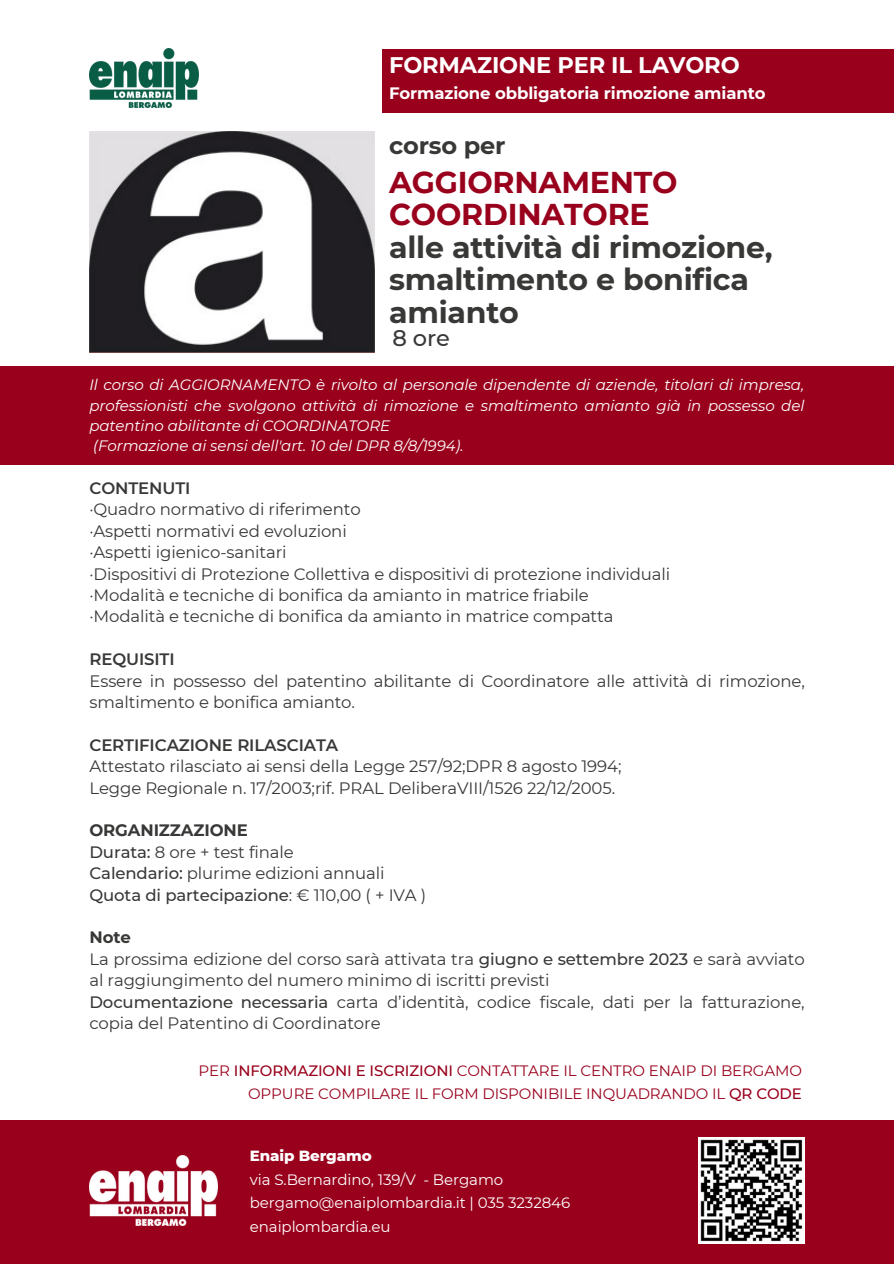
<style>
.page{position:relative;width:894px;height:1264px;background:#fff}
.page>*{position:absolute;margin:0;border:0;box-sizing:border-box;transform-origin:0 0}
.t1{font:700 30px/32.5px "Montserrat";letter-spacing:-.005em;color:#383837}
.t2{font:700 30px/32.5px "Montserrat";letter-spacing:-.005em;color:#99001c}
.t3{font:700 24px "Montserrat";letter-spacing:-.005em;color:#383837}
.t4{font:700 22.5px "Montserrat";letter-spacing:-.005em;color:#fff}
.t5{font:500 22.5px "Montserrat";color:#383837}
.t6{font:16.5px/21.5px "Montserrat";letter-spacing:-.005em;color:#383837}
.t7{font:600 16.5px "Montserrat";letter-spacing:-.005em;color:#383837}
.t8{font:700 16.5px "Montserrat";letter-spacing:-.005em;color:#fff}
.t9{font:500 16.5px "Montserrat";letter-spacing:-.005em;color:#383837}
.t10{font:700 16.5px "Montserrat";letter-spacing:-.005em;color:#383837}
.t11{font:italic 15px/20.2px "Montserrat";letter-spacing:-.005em;color:#fff;text-align:justify}
.t12{font:15px "Montserrat";letter-spacing:-.005em;color:#99001c}
.t13{font:15px "Montserrat";letter-spacing:-.005em;color:#fff}
.t14{font:800 15px "Montserrat";letter-spacing:-.005em;color:#fff}
.t15{font:13.5px "Montserrat";letter-spacing:-.005em;color:#fff}
.s1{font-weight:500}
.s2{font-weight:400}
</style>
<div class="page">
<div style="left:0;top:366px;width:893px;height:98px;background:#99001c"></div>
<div style="left:1px;top:1120px;width:892px;height:143px;background:#99001c"></div>
<img style="left:89px;top:1155px;width:129px;height:70px">
<img style="left:698px;top:1137px;width:106px;height:105px">
<img style="left:89px;top:131px;width:285px;height:222px">
<img style="left:89px;top:49px;width:110px;height:58px">
<div style="left:382px;top:49px;width:511px;height:63px;background:#99001c"></div>
<p class="t4" style="left:389px;top:51px;width:352px">FORMAZIONE PER IL LAVORO</p>
<p class="t8" style="left:389px;top:83px;width:378px">Formazione obbligatoria rimozione amianto</p>
<p class="t3" style="left:389px;top:131px;width:118px">corso per</p>
<p class="t2" style="left:389px;top:165px;width:290px">AGGIORNAMENTO<br>COORDINATORE</p>
<p class="t1" style="left:389px;top:230px;width:385px">alle attività di rimozione, smaltimento e bonifica amianto</p>
<p class="t5" style="left:392px;top:324px;width:59px">8 ore</p>
<p class="t11" style="left:89px;top:375px;width:716px">Il corso di AGGIORNAMENTO è rivolto al personale dipendente di aziende, titolari di impresa, professionisti che svolgono attività di rimozione e smaltimento amianto già in possesso del patentino abilitante di COORDINATORE</p>
<p class="t11" style="left:93px;top:435px;width:372px">(Formazione ai sensi dell'art. 10 del DPR 8/8/1994).</p>
<p class="t7" style="left:89px;top:478px;width:102px">CONTENUTI</p>
<p class="t6" style="left:89px;top:498px;width:273px">·Quadro normativo di riferimento</p>
<p class="t6" style="left:89px;top:520px;width:259px">·Aspetti normativi ed evoluzioni</p>
<p class="t6" style="left:89px;top:541px;width:199px">·Aspetti igienico-sanitari</p>
<p class="t6" style="left:89px;top:563px;width:582px">·Dispositivi di Protezione Collettiva e dispositivi di protezione individuali</p>
<p class="t6" style="left:89px;top:584px;width:500px">·Modalità e tecniche di bonifica da amianto in matrice friabile</p>
<p class="t6" style="left:89px;top:605px;width:525px">·Modalità e tecniche di bonifica da amianto in matrice compatta</p>
<p class="t7" style="left:89px;top:649px;width:87px">REQUISITI</p>
<p class="t6" style="left:89px;top:670px;width:716px">Essere in possesso del patentino abilitante di Coordinatore alle attività di rimozione, smaltimento e bonifica amianto.</p>
<p class="t7" style="left:89px;top:734px;width:250px">CERTIFICAZIONE RILASCIATA</p>
<p class="t6" style="left:89px;top:755px;width:533px">Attestato rilasciato ai sensi della Legge 257/92;DPR 8 agosto 1994;</p>
<p class="t6" style="left:89px;top:777px;width:527px">Legge Regionale n. 17/2003;rif. PRAL DeliberaVIII/1526 22/12/2005.</p>
<p class="t10" style="left:89px;top:820px;width:160px">ORGANIZZAZIONE</p>
<p class="t6" style="left:89px;top:841px;width:206px"><span class="s1">Durata:</span> 8 ore + test finale</p>
<p class="t6" style="left:89px;top:862px;width:296px"><span class="s1">Calendario:</span> plurime edizioni annuali</p>
<p class="t9" style="left:89px;top:884px;width:338px">Quota di partecipazione<span class="s2">: € 110,00 ( + IVA )</span></p>
<p class="t10" style="left:89px;top:927px;width:43px">Note</p>
<p class="t6" style="left:89px;top:948px;width:716px">La prossima edizione del corso sarà attivata tra <span class="s1">giugno e settembre 2023</span> e sarà avviato al raggiungimento del numero minimo di iscritti previsti</p>
<p class="t6" style="left:89px;top:990px;width:716px"><span class="s1">Documentazione necessaria</span> carta d’identità, codice fiscale, dati per la fatturazione, copia del Patentino di Coordinatore</p>
<p class="t12" style="left:198px;top:1060px;width:604px">PER <span class="s1">INFORMAZIONI E ISCRIZIONI</span> CONTATTARE IL CENTRO ENAIP DI BERGAMO</p>
<p class="t12" style="left:248px;top:1084px;width:555px">OPPURE COMPILARE IL FORM DISPONIBILE INQUADRANDO IL <span class="s1">QR CODE</span></p>
<p class="t14" style="left:250px;top:1146px;width:123px">Enaip Bergamo</p>
<p class="t13" style="left:250px;top:1170px;width:255px">via S.Bernardino, 139/V - Bergamo</p>
<p class="t13" style="left:250px;top:1193px;width:322px">bergamo@enaiplombardia.it | 035 3232846</p>
<p class="t13" style="left:250px;top:1217px;width:142px">enaiplombardia.eu</p>
<p class="t15" style="left:209px;top:1175px;width:321px">bergamo@enaiplombardia.eu | +39 0353232846</p>
</div>
